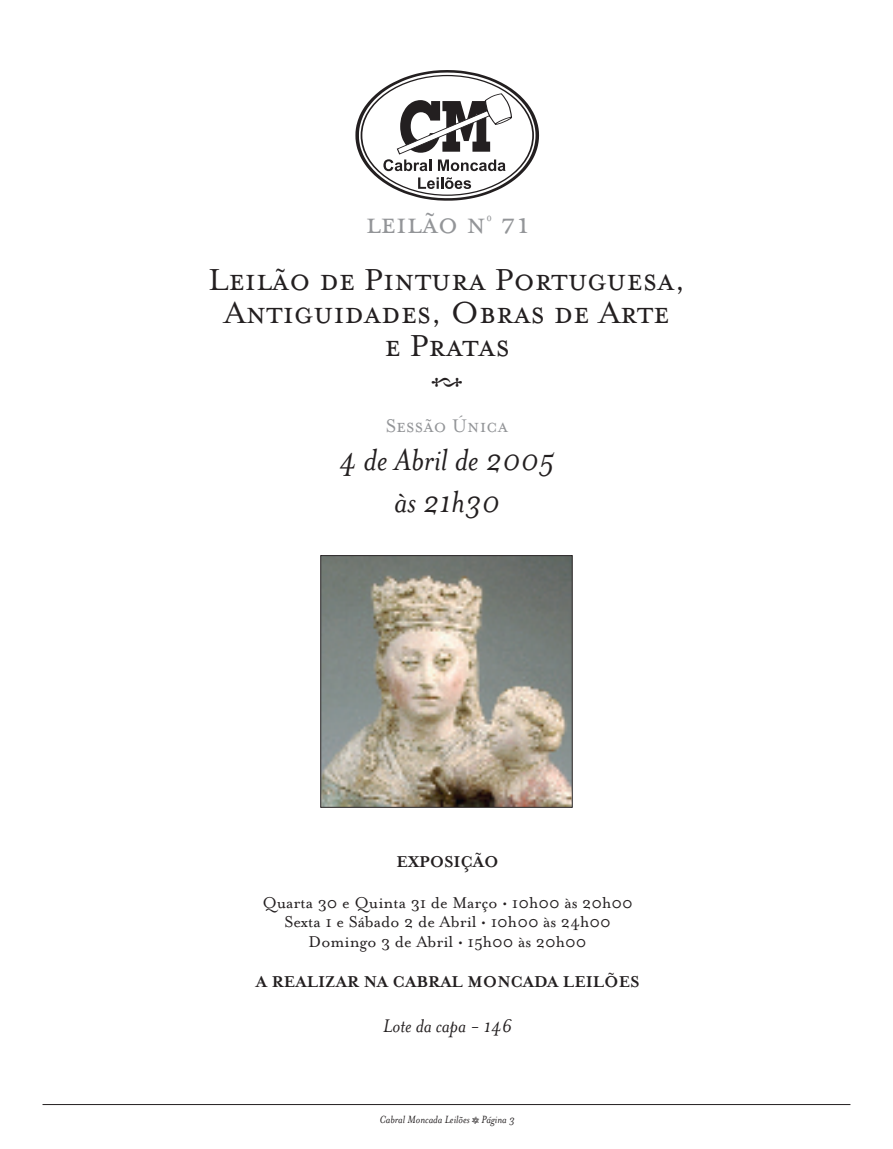
<style>
.page{position:relative;width:893px;height:1149px;background:#fff}
.page>*{position:absolute;margin:0;border:0;box-sizing:border-box;transform-origin:0 0}
.t1{font:34.8px/33px "Mrs Eaves Small Caps";color:#231f20;text-align:center}
.t2{font:italic 34.8px/41.8px "Mrs Eaves";color:#231f20;text-align:center}
.t3{font:34.8px "Mrs Eaves Fractions";color:#231f20}
.t4{font:33px "Mrs Eaves Small Caps";color:#939598}
.t5{font:italic 21px "Mrs Eaves";color:#231f20}
.t6{font:21px "Mrs Eaves Small Caps";letter-spacing:.005em;color:#939598}
.t7{font:18px/19.5px "Mrs Eaves Roman";color:#231f20;text-align:center}
.t8{font:700 18px "Mrs Eaves";color:#231f20}
.t9{font:italic 12px "Mrs Eaves";color:#231f20}
.s1{font-family:"Mrs Eaves Fractions";font-style:normal}
</style>
<div class="page">
<img style="left:322px;top:557px;width:249px;height:248px">
<div style="left:320px;top:555px;width:253px;height:252px;border:1px solid #231f20"></div>
<hr style="left:43px;top:1103px;width:807px;height:1px;background:#231f20">
<svg style="left:355px;top:70px;width:185px;height:131px"></svg>
<h2 class="t4" style="left:366px;top:202px;width:167px">leilão n<sup>º</sup> 71</h2>
<h1 class="t1" style="left:208px;top:261px;width:479px">Leilão de Pintura Portuguesa,<br>Antiguidades, Obras de Arte<br>e Pratas</h1>
<h1 class="t3" style="left:430px;top:358px;width:36px">A</h1>
<p class="t6" style="left:386px;top:412px;width:124px">Sessão Única</p>
<h1 class="t2" style="left:339px;top:437px;width:217px">4 de Abril de 2005 às 21h30</h1>
<p class="t8" style="left:396px;top:849px;width:104px">EXPOSIÇÃO</p>
<p class="t7" style="left:262px;top:891px;width:372px">Quarta 30 e Quinta 31 de Março • 10h00 às 20h00<br>Sexta 1 e Sábado 2 de Abril • 10h00 às 24h00<br>Domingo 3 de Abril • 15h00 às 20h00</p>
<p class="t8" style="left:256px;top:969px;width:385px">A REALIZAR NA CABRAL MONCADA LEILÕES</p>
<p class="t5" style="left:383px;top:1011px;width:130px">Lote da capa - 146</p>
<p class="t9" style="left:379px;top:1111px;width:137px">Cabral Moncada Leilões <span class="s1">Q</span> Página 3</p>
</div>
